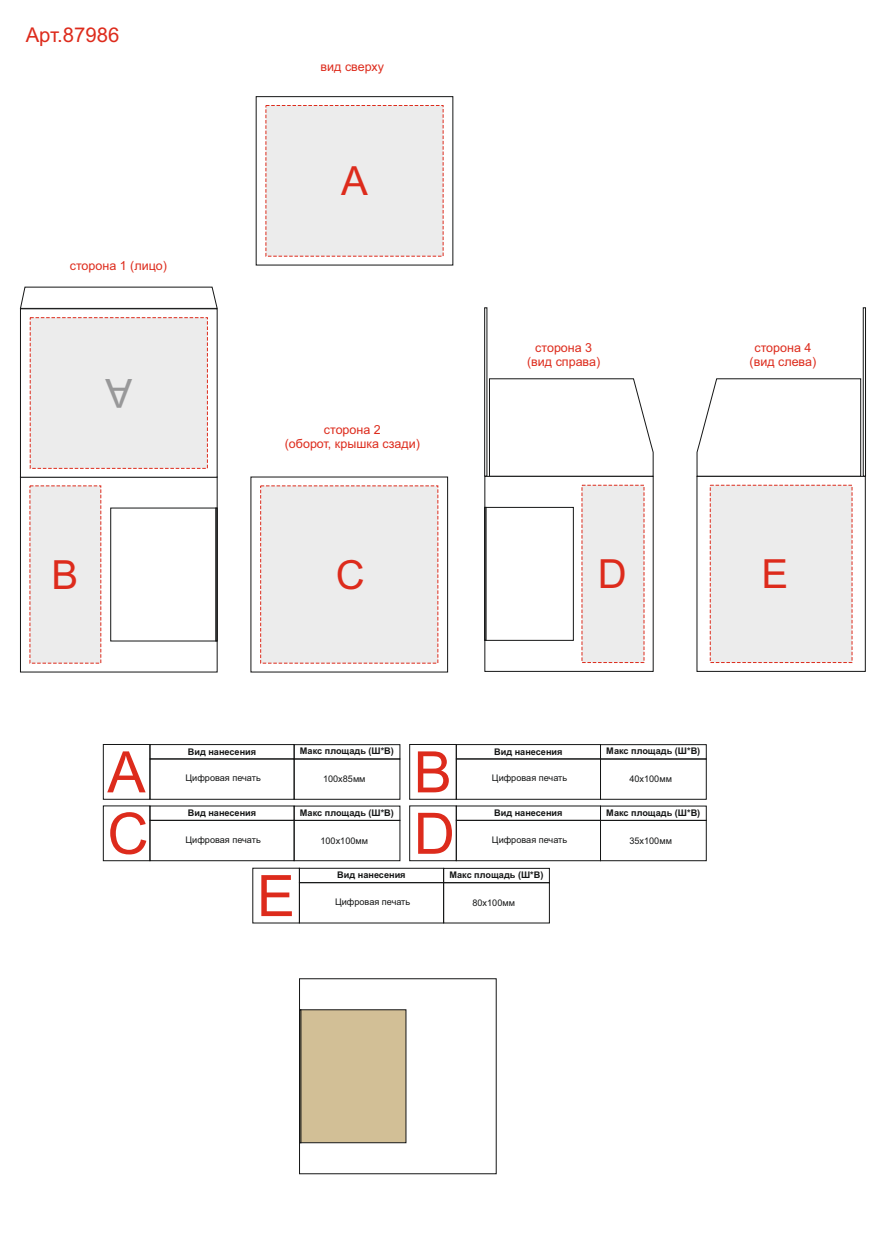
<style>
.page{position:relative;width:886px;height:1241px;background:#fff}
.page>*{position:absolute;margin:0;border:0;box-sizing:border-box;transform-origin:0 0}
.t1{font:57.19px/61.4px "Arial";color:#dd2b1c}
.t2{font:40.12px "Arial";color:#dd2b1c}
.t3{font:40.12px "Arial";color:#989899}
.t4{font:20.31px "Arial";color:#dd2b1c}
.t5{font:12.5px/13.9px "Arial";color:#dd2b1c;text-align:center}
.t6{font:700 9.12px "Arial";color:#151616}
.t7{font:9.12px "Arial";color:#151616}
</style>
<div class="page">
<svg style="left:299px;top:978px;width:197px;height:195px"></svg>
<div style="left:299px;top:1009px;width:2px;height:133px;border:1px solid #151616"></div>
<svg style="left:256px;top:96px;width:197px;height:169px"></svg>
<svg style="left:251px;top:476px;width:197px;height:196px;background:#ebe9e9"></svg>
<svg style="left:696px;top:307px;width:170px;height:364px"></svg>
<svg style="left:484px;top:307px;width:169px;height:364px"></svg>
<svg style="left:20px;top:287px;width:198px;height:385px"></svg>
<div style="left:149px;top:744px;width:146px;height:15px;border:1px solid #151616"></div>
<div style="left:456px;top:744px;width:145px;height:15px;border:1px solid #151616"></div>
<div style="left:299px;top:867px;width:145px;height:16px;border:1px solid #151616"></div>
<div style="left:149px;top:758px;width:146px;height:41px;border:1px solid #151616"></div>
<div style="left:149px;top:819px;width:146px;height:42px;border:1px solid #151616"></div>
<div style="left:456px;top:758px;width:145px;height:41px;border:1px solid #151616"></div>
<div style="left:456px;top:819px;width:145px;height:42px;border:1px solid #151616"></div>
<div style="left:299px;top:882px;width:145px;height:41px;border:1px solid #151616"></div>
<div style="left:294px;top:819px;width:106px;height:42px;border:1px solid #151616"></div>
<div style="left:600px;top:758px;width:107px;height:41px;border:1px solid #151616"></div>
<div style="left:600px;top:819px;width:107px;height:42px;border:1px solid #151616"></div>
<div style="left:443px;top:882px;width:107px;height:41px;border:1px solid #151616"></div>
<div style="left:294px;top:744px;width:106px;height:15px;border:1px solid #151616"></div>
<div style="left:600px;top:744px;width:107px;height:15px;border:1px solid #151616"></div>
<div style="left:443px;top:867px;width:107px;height:16px;border:1px solid #151616"></div>
<div style="left:103px;top:744px;width:47px;height:55px;border:1px solid #151616"></div>
<div style="left:103px;top:805px;width:47px;height:56px;border:1px solid #151616"></div>
<div style="left:409px;top:744px;width:48px;height:55px;border:1px solid #151616"></div>
<div style="left:409px;top:805px;width:48px;height:56px;border:1px solid #151616"></div>
<h3 class="t4" style="left:26px;top:28px;width:95px">Арт.87986</h3>
<h3 class="t5" style="left:70px;top:259px;width:99px">сторона 1 (лицо)</h3>
<h2 class="t3" style="left:132px;top:408px;width:28px;rotate:-180deg">A</h2>
<h3 class="t5" style="left:321px;top:61px;width:65px">вид сверху</h3>
<h2 class="t2" style="left:341px;top:166px;width:28px">A</h2>
<h3 class="t5" style="left:285px;top:423px;width:137px">сторона 2<br>(оборот, крышка сзади)</h3>
<h3 class="t5" style="left:527px;top:342px;width:75px">сторона 3 (вид справа)</h3>
<h3 class="t5" style="left:749px;top:342px;width:68px">сторона 4 (вид слева)</h3>
<h2 class="t2" style="left:52px;top:559px;width:28px">В</h2>
<h2 class="t2" style="left:336px;top:559px;width:30px">С</h2>
<h2 class="t2" style="left:598px;top:559px;width:30px">D</h2>
<h2 class="t2" style="left:762px;top:559px;width:28px">E</h2>
<p class="t6" style="left:300px;top:747px;width:96px">Макс площадь (Ш*В)</p>
<p class="t6" style="left:188px;top:748px;width:70px">Вид нанесения</p>
<p class="t6" style="left:494px;top:748px;width:70px">Вид нанесения</p>
<h1 class="t1" style="left:107px;top:746px;width:43px">A<br>C</h1>
<h1 class="t1" style="left:414px;top:746px;width:43px">B<br>D</h1>
<h1 class="t1" style="left:257px;top:870px;width:40px">E</h1>
<p class="t7" style="left:186px;top:774px;width:77px">Цифровая печать</p>
<p class="t7" style="left:492px;top:774px;width:77px">Цифровая печать</p>
<p class="t7" style="left:323px;top:775px;width:44px">100x85мм</p>
<p class="t6" style="left:300px;top:808px;width:96px">Макс площадь (Ш*В)</p>
<p class="t6" style="left:188px;top:809px;width:70px">Вид нанесения</p>
<p class="t6" style="left:494px;top:809px;width:70px">Вид нанесения</p>
<p class="t7" style="left:186px;top:836px;width:77px">Цифровая печать</p>
<p class="t7" style="left:492px;top:836px;width:77px">Цифровая печать</p>
<p class="t7" style="left:320px;top:837px;width:49px">100х100мм</p>
<p class="t6" style="left:449px;top:871px;width:96px">Макс площадь (Ш*В)</p>
<p class="t6" style="left:337px;top:871px;width:70px">Вид нанесения</p>
<p class="t7" style="left:335px;top:898px;width:77px">Цифровая печать</p>
<p class="t7" style="left:472px;top:899px;width:44px">80х100мм</p>
<p class="t6" style="left:606px;top:747px;width:96px">Макс площадь (Ш*В)</p>
<p class="t7" style="left:629px;top:775px;width:44px">40х100мм</p>
<p class="t6" style="left:606px;top:808px;width:96px">Макс площадь (Ш*В)</p>
<p class="t7" style="left:629px;top:837px;width:44px">35х100мм</p>
</div>
